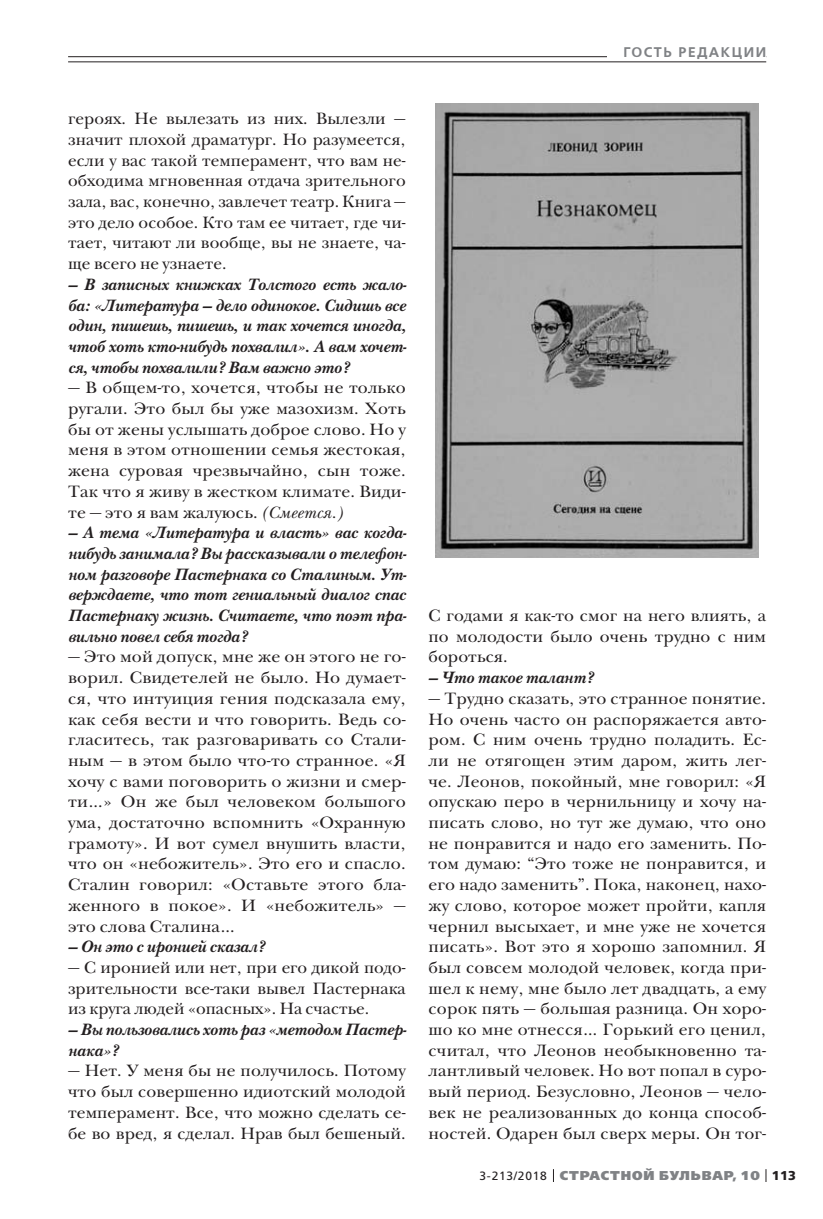
<style>
.page{position:relative;width:823px;height:1219px;background:#fff}
.page>*{position:absolute;margin:0;border:0;box-sizing:border-box;transform-origin:0 0}
.t1{font:17px/20.6px "New Baskerville ITC";letter-spacing:.005em;color:#231f20;text-align:justify}
.t2{font:italic 700 17px/20.6px "New Baskerville ITC";color:#231f20;text-align:justify}
.t3{font:17px/20.6px "New Baskerville ITC";letter-spacing:.005em;color:#231f20;text-align:justify;scale:1.04 1}
.t4{font:600 14px "Free Set";letter-spacing:.11em;color:#808285}
.t5{font:800 12.8px "Free Set";letter-spacing:.07em;color:#808285}
.s1{font-style:italic}
.s2{font-weight:400;font-size:12px;color:#231f20}
.s3{font-weight:700;color:#231f20}
</style>
<div class="page">
<svg style="left:765px;top:1169px;width:1px;height:13px"></svg>
<hr style="left:68px;top:56px;width:697px;height:1px;background:#231f20">
<div style="left:607px;top:41px;width:158px;height:21px;background:#fff"></div>
<hr style="left:68px;top:62px;width:697px;height:1px;background:#231f20">
<img style="left:435px;top:104px;width:323px;height:454px">
<p class="t1" style="left:68px;top:110px;width:339px">героях. Не вылезать из них. Вылезли — значит плохой драматург. Но разумеется, если у вас такой темперамент, что вам не&shy;обходима мгновенная отдача зрительного зала, вас, конечно, завлечет театр. Книга — это дело особое. Кто там ее читает, где чи&shy;тает, читают ли вообще, вы не знаете, ча&shy;ще всего не узнаете.</p>
<p class="t2" style="left:68px;top:276px;width:340px">— В записных книжках Толстого есть жало&shy;ба: «Литература — дело одинокое. Сидишь все один, пишешь, пишешь, и так хочется иногда, чтоб хоть кто-нибудь похвалил». А вам хочет&shy;ся, чтобы похвалили? Вам важно это?</p>
<p class="t1" style="left:68px;top:379px;width:339px">— В общем-то, хочется, чтобы не только ругали. Это был бы уже мазохизм. Хоть бы от жены услышать доброе слово. Но у меня в этом отношении семья жестокая, жена суровая чрезвычайно, сын тоже.<br>Так что я живу в жестком климате. Види&shy;те — это я вам жалуюсь. <span class="s1">(Смеется.)</span></p>
<p class="t2" style="left:68px;top:524px;width:340px">— А тема «Литература и власть» вас когда&shy;нибудь занимала? Вы рассказывали о телефон&shy;ном разговоре Пастернака со Сталиным. Ут&shy;верждаете, что тот гениальный диалог спас Пастернаку жизнь. Считаете, что поэт пра&shy;вильно повел себя тогда?</p>
<p class="t3" style="left:68px;top:648px;width:326px">— Это мой допуск, мне же он этого не го&shy;ворил. Свидетелей не было. Но думает&shy;ся, что интуиция гения подсказала ему, как себя вести и что говорить. Ведь со&shy;гласитесь, так разговаривать со Стали&shy;ным — в этом было что-то странное. «Я хочу с вами поговорить о жизни и смер&shy;ти…» Он же был человеком большого ума, достаточно вспомнить «Охранную грамоту». И вот сумел внушить власти, что он «небожитель». Это его и спасло.<br>Сталин говорил: «Оставьте этого бла&shy;женного в покое». И «небожитель» — это слова Сталина…</p>
<p class="t2" style="left:68px;top:938px;width:198px">— Он это с иронией сказал?</p>
<p class="t1" style="left:68px;top:959px;width:339px">— С иронией или нет, при его дикой подо&shy;зрительности все-таки вывел Пастернака из круга людей «опасных». На счастье.</p>
<p class="t2" style="left:68px;top:1021px;width:340px">— Вы пользовались хоть раз «методом Пастер&shy;нака»?</p>
<p class="t1" style="left:68px;top:1062px;width:339px">— Нет. У меня бы не получилось. Потому что был совершенно идиотский молодой темперамент. Все, что можно сделать се&shy;бе во вред, я сделал. Нрав был бешеный.</p>
<p class="t4" style="left:623px;top:45px;width:144px">ГОСТЬ РЕДАКЦИИ</p>
<p class="t1" style="left:428px;top:607px;width:339px">С годами я как-то смог на него влиять, а по молодости было очень трудно с ним бороться.</p>
<p class="t2" style="left:428px;top:669px;width:166px">— Что такое талант?</p>
<p class="t1" style="left:428px;top:690px;width:339px">— Трудно сказать, это странное понятие.<br>Но очень часто он распоряжается авто&shy;ром. С ним очень трудно поладить. Ес&shy;ли не отягощен этим даром, жить лег&shy;че. Леонов, покойный, мне говорил: «Я опускаю перо в чернильницу и хочу на&shy;писать слово, но тут же думаю, что оно не понравится и надо его заменить. По&shy;том думаю: “Это тоже не понравится, и его надо заменить”. Пока, наконец, нахо&shy;жу слово, которое может пройти, капля чернил высыхает, и мне уже не хочется писать». Вот это я хорошо запомнил. Я был совсем молодой человек, когда при&shy;шел к нему, мне было лет двадцать, а ему сорок пять — большая разница. Он хоро&shy;шо ко мне отнесся… Горький его ценил, считал, что Леонов необыкновенно та&shy;лантливый человек. Но вот попал в суро&shy;вый период. Безусловно, Леонов — чело&shy;век не реализованных до конца способ&shy;ностей. Одарен был сверх меры. Он тог-</p>
<p class="t5" style="left:479px;top:1169px;width:318px"><span class="s2">3-213/2018</span> СТРАСТНОЙ БУЛЬВАР, 10 <span class="s3">113</span></p>
</div>
